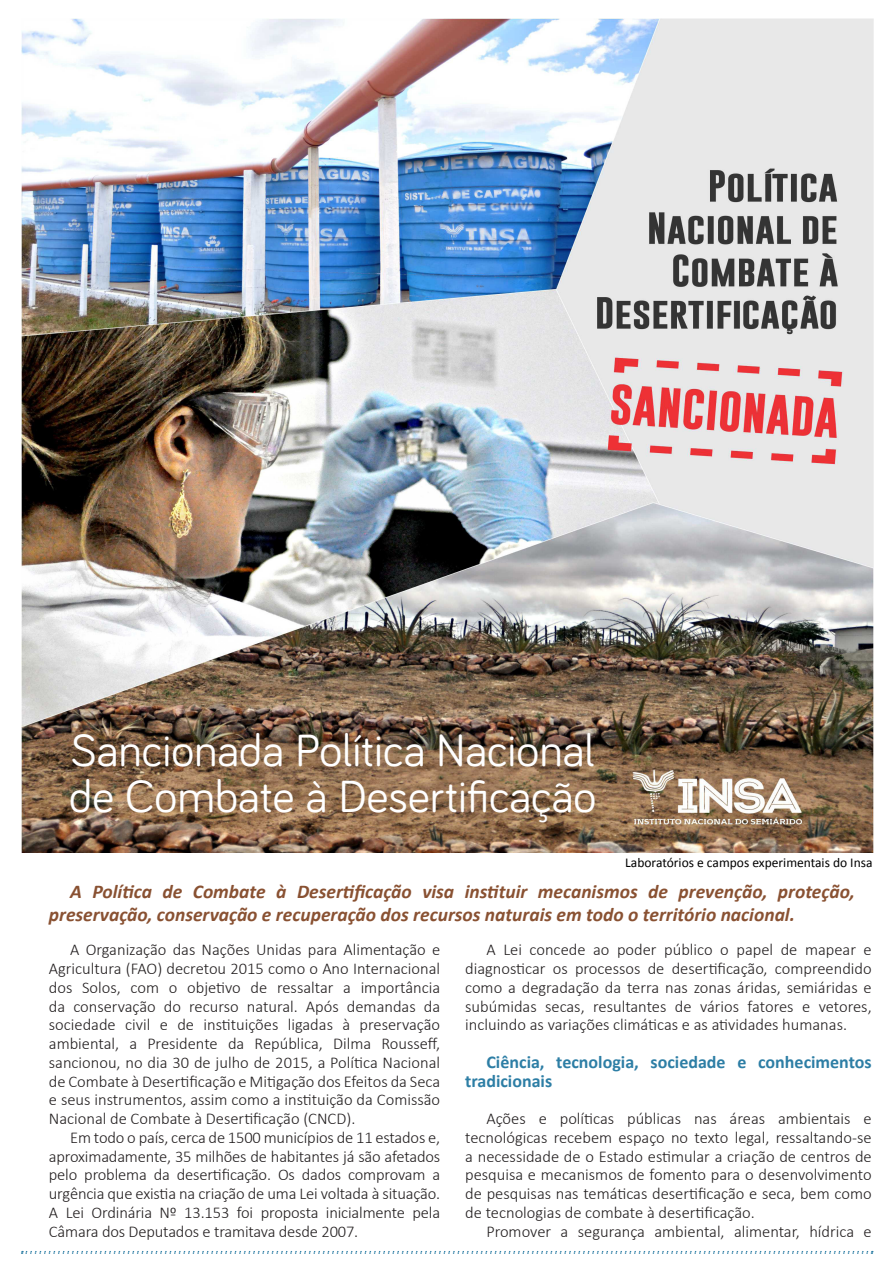
<style>
.page{position:relative;width:893px;height:1263px;background:#fff}
.page>*{position:absolute;margin:0;border:0;box-sizing:border-box;transform-origin:0 0}
.t1{font:46.5px "Bariol";color:#fff}
.t2{font:italic 700 19.5px/22.5px "Calibri";color:#895132}
.t3{font:700 18px/18.8px "Calibri";color:#2d7ea5}
.t4{font:300 16.5px/18.8px "Calibri";color:#231f20;text-align:justify}
.t5{font:13.5px "Calibri";color:#000}
</style>
<div class="page">
<img style="left:22px;top:18px;width:851px;height:835px">
<svg style="left:22px;top:1251px;width:851px;height:3px"></svg>
<p class="t1" style="left:71px;top:718px;width:525px">Sancionada Política Nacional</p>
<p class="t1" style="left:69px;top:765px;width:528px">de Combate à Desertificação</p>
<p class="t5" style="left:625px;top:854px;width:249px">Laboratórios e campos experimentais do Insa</p>
<p class="t2" style="left:49px;top:879px;width:807px;text-indent:21px">A Política de Combate à Desertificação visa instituir mecanismos de prevenção, proteção, preservação, conservação e recuperação dos recursos naturais em todo o território nacional.</p>
<p class="t4" style="left:49px;top:940px;width:393px;text-indent:21px">A Organização das Nações Unidas para Alimentação e Agricultura (FAO) decretou 2015 como o Ano Internacional dos Solos, com o objetivo de ressaltar a importância da conservação do recurso natural. Após demandas da sociedade civil e de instituições ligadas à preservação ambiental, a Presidente da República, Dilma Rousseff, sancionou, no dia 30 de julho de 2015, a Política Nacional de Combate à Desertificação e Mitigação dos Efeitos da Seca e seus instrumentos, assim como a instituição da Comissão Nacional de Combate à Desertificação (CNCD).</p>
<p class="t4" style="left:49px;top:1128px;width:393px;text-indent:21px">Em todo o país, cerca de 1500 municípios de 11 estados e, aproximadamente, 35 milhões de habitantes já são afetados pelo problema da desertificação. Os dados comprovam a urgência que existia na criação de uma Lei voltada à situação.<br>A Lei Ordinária Nº 13.153 foi proposta inicialmente pela Câmara dos Deputados e tramitava desde 2007.</p>
<p class="t4" style="left:465px;top:940px;width:408px;text-indent:21px">A Lei concede ao poder público o papel de mapear e diagnosticar os processos de desertificação, compreendido como a degradação da terra nas zonas áridas, semiáridas e subúmidas secas, resultantes de vários fatores e vetores, incluindo as variações climáticas e as atividades humanas.</p>
<p class="t3" style="left:465px;top:1052px;width:408px;text-indent:21px">Ciência, tecnologia, sociedade e conhecimentos tradicionais</p>
<p class="t4" style="left:465px;top:1109px;width:408px;text-indent:21px">Ações e políticas públicas nas áreas ambientais e tecnológicas recebem espaço no texto legal, ressaltando-se a necessidade de o Estado estimular a criação de centros de pesquisa e mecanismos de fomento para o desenvolvimento de pesquisas nas temáticas desertificação e seca, bem como de tecnologias de combate à desertificação.</p>
<p class="t4" style="left:486px;top:1221px;width:387px">Promover a segurança ambiental, alimentar, hídrica e</p>
</div>
